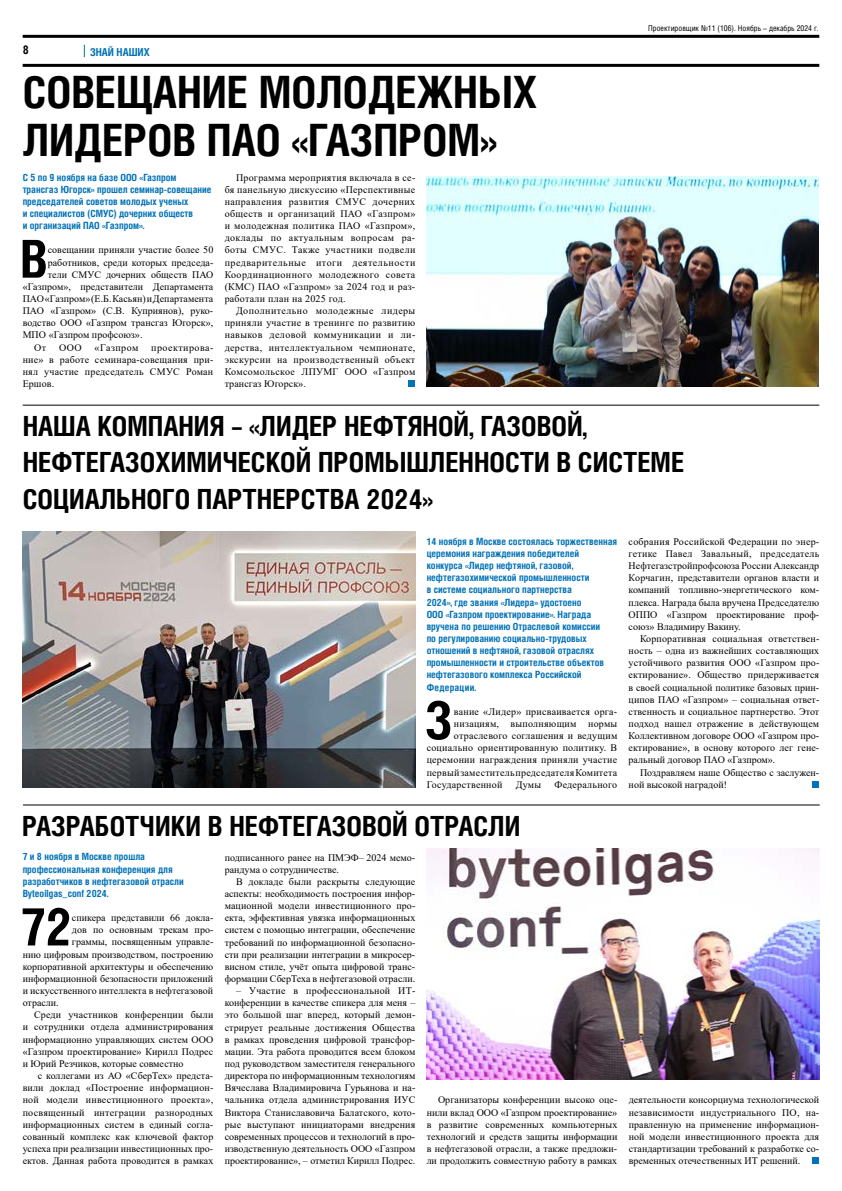
<style>
.page{position:relative;width:842px;height:1191px;background:#fff}
.page>*{position:absolute;margin:0;border:0;box-sizing:border-box;transform-origin:0 0}
.t1{font:700 52.3px "Helios Cond";color:#000}
.t2{font:700 44.8px/48.7px "Helios Cond";color:#000}
.t3{font:700 27.9px/36.5px "Helios Cond";color:#000}
.t4{font:700 12px "Helios Cond";color:#000}
.t5{font:700 11px "Helios Cond";color:#0072b7}
.t6{font:10px/12.1px "Times New Roman";letter-spacing:.005em;color:#000;text-align:justify}
.t7{font:700 10px/12.1px "Helios Cond";color:#0072b7}
.t8{font:10px "Times New Roman";letter-spacing:.025em;color:#000}
.t9{font:10px "Times New Roman";letter-spacing:.05em;color:#000}
.t10{font:8px "Helios Cond C";color:#000}
</style>
<div class="page">
<hr style="left:23px;top:35px;width:796px;height:3px;background:#000">
<hr style="left:23px;top:64px;width:796px;height:3px;background:#000">
<svg style="left:84px;top:45px;width:1px;height:12px"></svg>
<img style="left:23px;top:531px;width:392px;height:256px">
<img style="left:427px;top:848px;width:392px;height:231px">
<img style="left:427px;top:176px;width:392px;height:211px">
<div style="left:812px;top:781px;width:7px;height:6px;background:#0072bb"></div>
<div style="left:408px;top:380px;width:7px;height:7px;background:#0072bb"></div>
<hr style="left:23px;top:405px;width:796px;height:1px;background:#000">
<hr style="left:23px;top:804px;width:797px;height:1px;background:#000">
<div style="left:812px;top:1157px;width:7px;height:7px;background:#0072bb"></div>
<p class="t4" style="left:23px;top:43px;width:8px">8</p>
<p class="t5" style="left:90px;top:45px;width:61px">ЗНАЙ НАШИХ</p>
<h2 class="t2" style="left:23px;top:66px;width:516px">СОВЕЩАНИЕ МОЛОДЕЖНЫХ<br>ЛИДЕРОВ ПАО «ГАЗПРОМ»</h2>
<p class="t7" style="left:23px;top:171px;width:190px">С 5 по 9 ноября на базе ООО «Газпром трансгаз Югорск» прошел семинар-совещание председателей советов молодых ученых<br>и специалистов (СМУС) дочерних обществ<br>и организаций ПАО «Газпром».</p>
<h1 class="t1" style="left:20px;top:228px;width:29px">В</h1>
<p class="t6" style="left:48px;top:244px;width:167px">совещании приняли участие более 50</p>
<p class="t6" style="left:225px;top:171px;width:192px;text-indent:11px">Программа мероприятия включала в се&shy;бя панельную дискуссию «Перспективные направления развития СМУС дочерних обществ и организаций ПАО «Газпром» и молодежная политика ПАО «Газпром», доклады по актуальным вопросам ра&shy;боты СМУС. Также участники подвели предварительные итоги деятельности Координационного молодежного совета (КМС) ПАО «Газпром» за 2024 год и раз&shy;работали план на 2025 год.</p>
<p class="t6" style="left:225px;top:304px;width:192px;text-indent:11px">Дополнительно молодежные лидеры приняли участие в тренинге по развитию навыков деловой коммуникации и ли&shy;дерства, интеллектуальном чемпионате, экскурсии на производственный объект Комсомольское ЛПУМГ ООО «Газпром трансгаз Югорск».</p>
<p class="t6" style="left:48px;top:256px;width:167px">работников, среди которых председа-</p>
<p class="t6" style="left:48px;top:268px;width:167px">тели СМУС дочерних обществ ПАО</p>
<p class="t6" style="left:23px;top:280px;width:192px">«Газпром», представители Департамента</p>
<p class="t6" style="left:23px;top:292px;width:192px">ПАО «Газпром» (Е.Б. Касьян) и Департамента</p>
<p class="t6" style="left:23px;top:304px;width:192px">ПАО «Газпром» (С.В. Куприянов), руко-</p>
<p class="t6" style="left:23px;top:316px;width:192px">водство ООО «Газпром трансгаз Югорск»,</p>
<p class="t6" style="left:23px;top:329px;width:121px">МПО «Газпром профсоюз».</p>
<p class="t6" style="left:34px;top:341px;width:14px">От</p>
<p class="t6" style="left:59px;top:341px;width:24px">ООО</p>
<p class="t9" style="left:95px;top:340px;width:45px">«Газпром</p>
<p class="t6" style="left:23px;top:341px;width:192px;text-indent:129px">проектирова&shy;ние» в работе семинара-совещания при&shy;нял участие председатель СМУС Роман Ершов.</p>
<p class="t10" style="left:648px;top:24px;width:172px">Проектировщик №11 (106). Ноябрь – декабрь 2024 г.</p>
<h3 class="t3" style="left:23px;top:406px;width:663px">НАША КОМПАНИЯ – «ЛИДЕР НЕФТЯНОЙ, ГАЗОВОЙ,<br>НЕФТЕГАЗОХИМИЧЕСКОЙ ПРОМЫШЛЕННОСТИ В СИСТЕМЕ<br>СОЦИАЛЬНОГО ПАРТНЕРСТВА 2024»</h3>
<p class="t7" style="left:427px;top:535px;width:192px">14 ноября в Москве состоялась торжественная церемония награждения победителей конкурса «Лидер нефтяной, газовой, нефтегазохимической промышленности<br>в системе социального партнерства<br>2024», где звания «Лидера» удостоено<br>ООО «Газпром проектирование». Награда вручена по решению Отраслевой комиссии<br>по регулированию социально-трудовых отношений в нефтяной, газовой отраслях промышленности и строительстве объектов нефтегазового комплекса Российской Федерации.</p>
<h1 class="t1" style="left:425px;top:689px;width:29px">З</h1>
<p class="t8" style="left:454px;top:704px;width:165px">вание «Лидер» присваивается орга-</p>
<p class="t6" style="left:629px;top:535px;width:192px">собрания Российской Федерации по энер&shy;гетике Павел Завальный, председатель Нефтегазстройпрофсоюза России Александр Корчагин, представители органов власти и компаний топливно-энергетического ком&shy;плекса. Награда была вручена Председателю ОППО «Газпром проектирование проф&shy;союз» Владимиру Вакину.</p>
<p class="t6" style="left:629px;top:632px;width:192px;text-indent:11px">Корпоративная социальная ответствен&shy;ность – одна из важнейших составляющих устойчивого развития ООО «Газпром про&shy;ектирование». Общество придерживается в своей социальной политике базовых прин&shy;ципов ПАО «Газпром» – социальная ответ&shy;ственность и социальное партнерство. Этот подход нашел отражение в действующем Коллективном договоре ООО «Газпром про&shy;ектирование», в основу которого лег гене&shy;ральный договор ПАО «Газпром».</p>
<p class="t6" style="left:629px;top:766px;width:192px;text-indent:11px">Поздравляем наше Общество с заслужен&shy;ной высокой наградой!</p>
<p class="t8" style="left:454px;top:716px;width:165px">низациям, выполняющим нормы</p>
<p class="t8" style="left:454px;top:728px;width:165px">отраслевого соглашения и ведущим</p>
<p class="t8" style="left:427px;top:741px;width:192px">социально ориентированную политику. В</p>
<p class="t8" style="left:427px;top:753px;width:192px">церемонии награждения приняли участие</p>
<p class="t8" style="left:427px;top:765px;width:192px">первый заместитель председателя Комитета</p>
<p class="t8" style="left:427px;top:777px;width:77px">Государственной</p>
<p class="t6" style="left:516px;top:778px;width:27px">Думы</p>
<p class="t8" style="left:554px;top:777px;width:64px">Федерального</p>
<h3 class="t3" style="left:22px;top:807px;width:499px">РАЗРАБОТЧИКИ В НЕФТЕГАЗОВОЙ ОТРАСЛИ</h3>
<p class="t7" style="left:23px;top:850px;width:163px">7 и 8 ноября в Москве прошла профессиональная конференция для разработчиков в нефтегазовой отрасли<br>Byteoilgas_conf 2024.</p>
<h1 class="t1" style="left:21px;top:895px;width:53px">72</h1>
<p class="t6" style="left:72px;top:911px;width:143px">спикера представили 66 докла-</p>
<p class="t6" style="left:72px;top:923px;width:143px">дов по основным трекам про-</p>
<p class="t6" style="left:72px;top:935px;width:143px">граммы, посвященным управле-</p>
<p class="t6" style="left:23px;top:948px;width:192px">нию цифровым производством, построению</p>
<p class="t6" style="left:23px;top:960px;width:192px">корпоративной архитектуры и обеспечению</p>
<p class="t6" style="left:23px;top:972px;width:192px">информационной безопасности приложений</p>
<p class="t6" style="left:23px;top:984px;width:192px">и искусственного интеллекта в нефтегазовой</p>
<p class="t6" style="left:23px;top:996px;width:38px">отрасли.</p>
<p class="t6" style="left:34px;top:1008px;width:181px">Среди участников конференции были</p>
<p class="t6" style="left:23px;top:1020px;width:192px">и сотрудники отдела администрирования</p>
<p class="t6" style="left:23px;top:1033px;width:192px">информационно управляющих систем ООО</p>
<p class="t6" style="left:23px;top:1045px;width:192px">«Газпром проектирование» Кирилл Подрес</p>
<p class="t6" style="left:23px;top:1057px;width:162px">и Юрий Резчиков, которые совместно</p>
<p class="t6" style="left:38px;top:1069px;width:177px">с коллегами из АО «СберТех» предста-</p>
<p class="t6" style="left:23px;top:1081px;width:192px">вили доклад «Построение информацион-</p>
<p class="t6" style="left:23px;top:1093px;width:192px">ной модели инвестиционного проекта»,</p>
<p class="t8" style="left:23px;top:1105px;width:192px">посвященный интеграции разнородных</p>
<p class="t6" style="left:23px;top:1118px;width:192px">информационных систем в единый согла-</p>
<p class="t6" style="left:23px;top:1130px;width:192px">сованный комплекс как ключевой фактор</p>
<p class="t6" style="left:23px;top:1142px;width:192px">успеха при реализации инвестиционных про-</p>
<p class="t6" style="left:23px;top:1154px;width:192px">ектов. Данная работа проводится в рамках</p>
<p class="t6" style="left:225px;top:850px;width:192px">подписанного ранее на ПМЭФ– 2024 мемо&shy;рандума о сотрудничестве.</p>
<p class="t6" style="left:225px;top:875px;width:192px;text-indent:11px">В докладе были раскрыты следующие аспекты: необходимость построения инфор&shy;мационной модели инвестиционного про&shy;екта, эффективная увязка информационных систем с помощью интеграции, обеспечение требований по информационной безопасно&shy;сти при реализации интеграции в микросер&shy;висном стиле, учёт опыта цифровой транс&shy;формации СберТеха в нефтегазовой отрасли.</p>
<p class="t6" style="left:225px;top:984px;width:192px;text-indent:11px">– Участие в профессиональной ИТ&shy;конференции в качестве спикера для меня – это большой шаг вперед, который демон&shy;стрирует реальные достижения Общества в рамках проведения цифровой трансфор&shy;мации. Эта работа проводится всем блоком под руководством заместителя генерального директора по информационным технологиям Вячеслава Владимировича Гурьянова и на&shy;чальника отдела администрирования ИУС Виктора Станиславовича Балатского, кото&shy;рые выступают инициаторами внедрения современных процессов и технологий в про&shy;изводственную деятельность ООО «Газпром проектирование», – отметил Кирилл Подрес.</p>
<p class="t6" style="left:427px;top:1093px;width:192px;text-indent:11px">Организаторы конференции высоко оце&shy;нили вклад ООО «Газпром проектирование» в развитие современных компьютерных технологий и средств защиты информации в нефтегазовой отрасли, а также предложи&shy;ли продолжить совместную работу в рамках</p>
<p class="t6" style="left:629px;top:1093px;width:192px">деятельности консорциума технологической независимости индустриального ПО, на&shy;правленную на применение информацион&shy;ной модели инвестиционного проекта для стандартизации требований к разработке со&shy;временных отечественных ИТ решений.</p>
</div>
